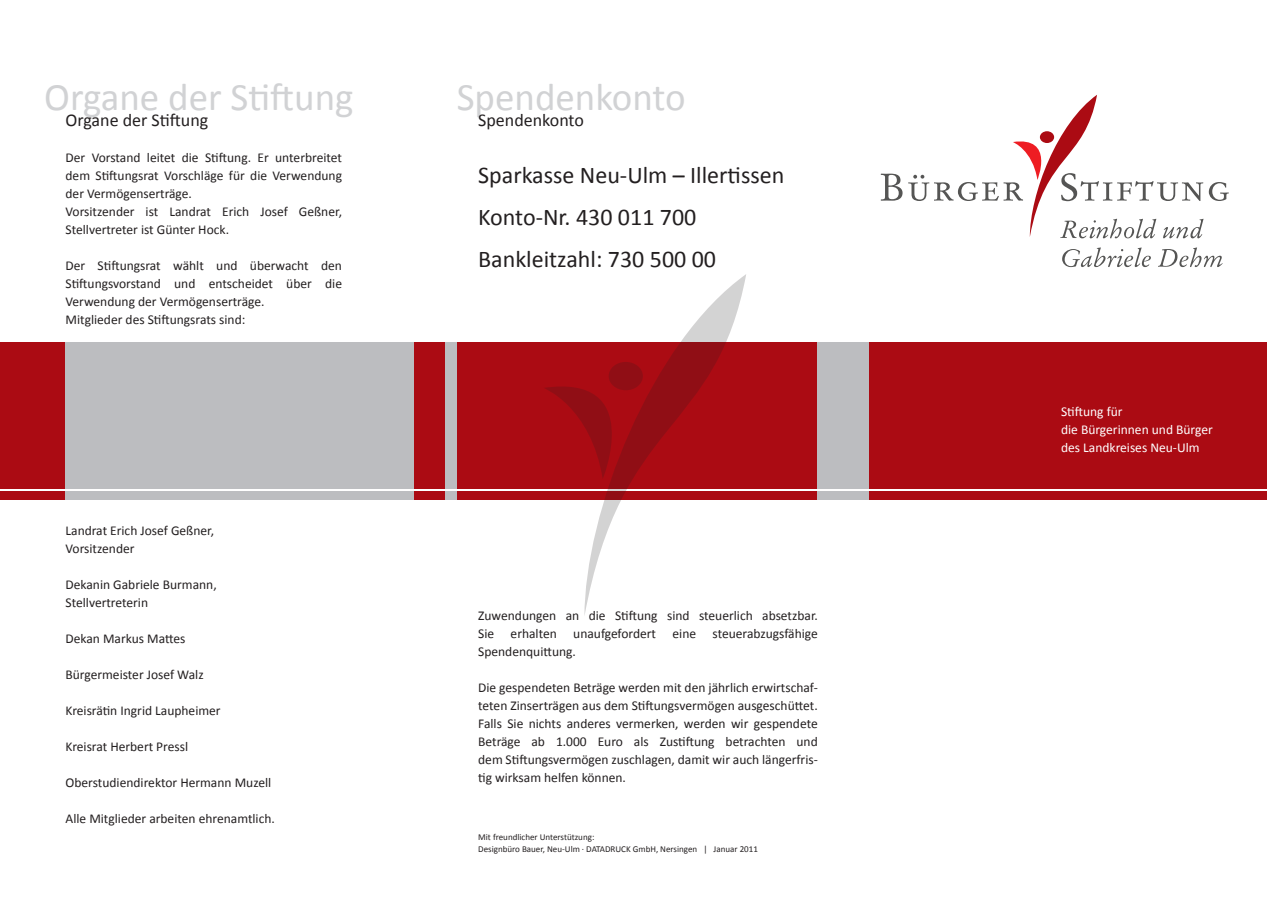
<style>
.page{position:relative;width:1267px;height:897px;background:#fff}
.page>*{position:absolute;margin:0;border:0;box-sizing:border-box;transform-origin:0 0}
.t1{font:39px "Calibri";color:#d1d2d4}
.t2{font:24px "Calibri";color:#231f20}
.t3{font:18px "Calibri";color:#231f20}
.t4{font:13.5px/18px "Calibri";color:#231f20}
.t5{font:13.5px "Calibri";color:#fff}
.t6{font:9px "Calibri";color:#231f20}
</style>
<div class="page">
<div style="left:0;top:342px;width:1266px;height:157px;background:#ab0b13"></div>
<div style="left:817px;top:342px;width:51px;height:157px;background:#bcbdc0"></div>
<div style="left:66px;top:342px;width:348px;height:157px;background:#bcbdc0"></div>
<div style="left:445px;top:342px;width:12px;height:157px;background:#bcbdc0"></div>
<hr style="left:0;top:489px;width:1266px;height:2px;background:#fff">
<svg style="left:545px;top:386px;width:39px;height:40px"></svg>
<svg style="left:584px;top:274px;width:162px;height:341px"></svg>
<div style="left:608px;top:362px;width:35px;height:28px;background:#900e15;border-radius:50%"></div>
<svg style="left:880px;top:174px;width:22px;height:27px"></svg>
<svg style="left:1062px;top:247px;width:88px;height:20px"></svg>
<svg style="left:1158px;top:247px;width:64px;height:20px"></svg>
<svg style="left:908px;top:95px;width:320px;height:143px"></svg>
<div style="left:1039px;top:131px;width:15px;height:12px;background:#ab0b13;border-radius:50%"></div>
<p class="t1" style="left:44px;top:73px;width:311px">Organe der Stiftung</p>
<p class="t1" style="left:457px;top:73px;width:231px">Spendenkonto</p>
<p class="t3" style="left:66px;top:109px;width:144px">Organe der Stiftung</p>
<p class="t4" style="left:66px;top:148px;width:278px">Der Vorstand leitet die Stiftung. Er unterbreitet</p>
<p class="t4" style="left:66px;top:166px;width:278px">dem Stiftungsrat Vorschläge für die Verwendung</p>
<p class="t4" style="left:66px;top:184px;width:128px">der Vermögenserträge.</p>
<p class="t4" style="left:66px;top:202px;width:278px">Vorsitzender ist Landrat Erich Josef Geßner,</p>
<p class="t4" style="left:66px;top:220px;width:165px">Stellvertreter ist Günter Hock.</p>
<p class="t4" style="left:66px;top:256px;width:278px">Der Stiftungsrat wählt und überwacht den</p>
<p class="t4" style="left:66px;top:274px;width:278px">Stiftungsvorstand und entscheidet über die</p>
<p class="t4" style="left:66px;top:292px;width:200px">Verwendung der Vermögenserträge.</p>
<p class="t4" style="left:66px;top:310px;width:181px">Mitglieder des Stiftungsrats sind:</p>
<p class="t3" style="left:478px;top:109px;width:107px">Spendenkonto</p>
<p class="t2" style="left:478px;top:160px;width:307px">Sparkasse Neu-Ulm – Illertissen</p>
<p class="t2" style="left:478px;top:202px;width:220px">Konto-Nr. 430 011 700</p>
<p class="t2" style="left:478px;top:244px;width:239px">Bankleitzahl: 730 500 00</p>
<p class="t4" style="left:66px;top:521px;width:150px">Landrat Erich Josef Geßner,</p>
<p class="t4" style="left:66px;top:539px;width:70px">Vorsitzender</p>
<p class="t4" style="left:66px;top:575px;width:153px">Dekanin Gabriele Burmann,</p>
<p class="t4" style="left:66px;top:593px;width:84px">Stellvertreterin</p>
<p class="t4" style="left:66px;top:629px;width:121px">Dekan Markus Mattes</p>
<p class="t4" style="left:66px;top:665px;width:140px">Bürgermeister Josef Walz</p>
<p class="t4" style="left:66px;top:701px;width:157px">Kreisrätin Ingrid Laupheimer</p>
<p class="t4" style="left:66px;top:737px;width:124px">Kreisrat Herbert Pressl</p>
<p class="t4" style="left:66px;top:773px;width:207px">Oberstudiendirektor Hermann Muzell</p>
<p class="t4" style="left:66px;top:809px;width:211px">Alle Mitglieder arbeiten ehrenamtlich.</p>
<p class="t4" style="left:478px;top:606px;width:341px">Zuwendungen an die Stiftung sind steuerlich absetzbar.</p>
<p class="t4" style="left:478px;top:624px;width:341px">Sie erhalten unaufgefordert eine steuerabzugsfähige</p>
<p class="t4" style="left:478px;top:642px;width:99px">Spendenquittung.</p>
<p class="t4" style="left:478px;top:678px;width:341px">Die gespendeten Beträge werden mit den jährlich erwirtschaf&shy;teten Zinserträgen aus dem Stiftungsvermögen ausgeschüttet.</p>
<p class="t4" style="left:478px;top:714px;width:341px">Falls Sie nichts anderes vermerken, werden wir gespendete</p>
<p class="t4" style="left:478px;top:732px;width:341px">Beträge ab 1.000 Euro als Zustiftung betrachten und</p>
<p class="t4" style="left:478px;top:750px;width:341px">dem Stiftungsvermögen zuschlagen, damit wir auch längerfris&shy;tig wirksam helfen können.</p>
<p class="t6" style="left:478px;top:831px;width:118px">Mit freundlicher Unterstützung:</p>
<p class="t6" style="left:478px;top:843px;width:281px">Designbüro Bauer, Neu-Ulm · DATADRUCK GmbH, Nersingen | Januar 2011</p>
<p class="t5" style="left:1060px;top:403px;width:63px">Stiftung für</p>
<p class="t5" style="left:1060px;top:421px;width:153px">die Bürgerinnen und Bürger</p>
<p class="t5" style="left:1060px;top:439px;width:140px">des Landkreises Neu-Ulm</p>
</div>
